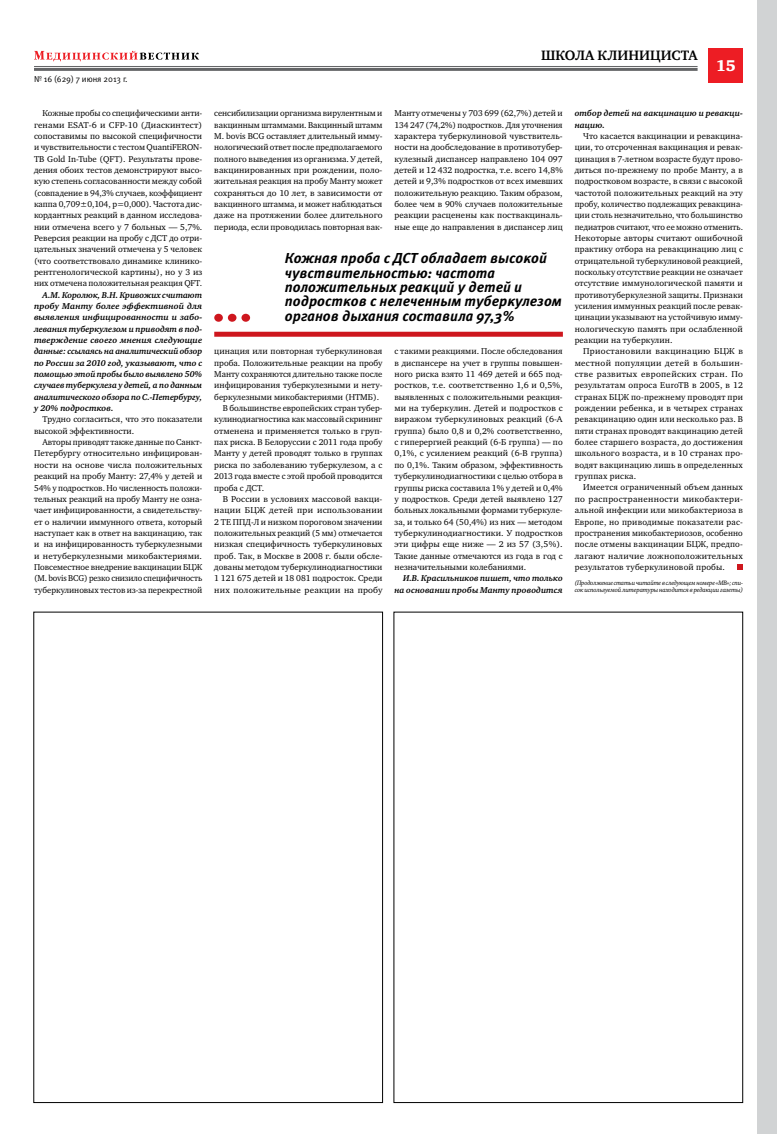
<style>
.page{position:relative;width:777px;height:1134px;background:#fff}
.page>*{position:absolute;margin:0;border:0;box-sizing:border-box;transform-origin:0 0}
.t1{font:16px "Charter Black C";color:#fff}
.t2{font:italic 700 14.4px/14.4px "Meta Pro";color:#000}
.t3{font:700 14px "Charter C";color:#000}
.t4{font:8.7px/11.3px "Charter C";letter-spacing:.005em;color:#000;text-align:justify}
.t5{font:italic 700 8.7px/11.3px "Charter C";letter-spacing:.005em;color:#000;text-align:justify}
.t6{font:8.7px "Charter C";letter-spacing:.025em;color:#000}
.t7{font:8.7px "Meta Pro";color:#000}
.t8{font:italic 6.5px/7.5px "Charter C";letter-spacing:-.02em;color:#000;scale:.95 1}
</style>
<div class="page">
<div style="left:709px;top:48px;width:34px;height:34px;background:#ed1d24"></div>
<hr style="left:34px;top:68px;width:663px;height:3px;background:#636466">
<hr style="left:34px;top:66px;width:663px;height:1px;background:#636466">
<svg style="left:34px;top:51px;width:165px;height:10px"></svg>
<div style="left:757px;top:1px;width:19px;height:1133px;background:#d1d3d4"></div>
<svg style="left:737px;top:564px;width:6px;height:6px"></svg>
<div style="left:214px;top:332px;width:349px;height:5px;background:#ce171e"></div>
<svg style="left:214px;top:314px;width:36px;height:8px"></svg>
<p class="t7" style="left:34px;top:74px;width:95px">№ 16 (629) 7 июня 2013 г.</p>
<p class="t4" style="left:34px;top:108px;width:170px;text-indent:9px">Кожные пробы со специфическими анти&shy;генами ESAT-6 и CFP-10 (Диаскинтест) сопоставимы по высокой специфичности и чувствительности с тестом QuantiFERON-TB Gold In-Tube (QFТ). Результаты прове&shy;дения обоих тестов демонстрируют высо&shy;кую степень согласованности между собой (совпадение в 94,3% случаев, коэффициент каппа 0,709±0,104, р=0,000). Частота дис&shy;кордантных реакций в данном исследова&shy;нии отмечена всего у 7 больных — 5,7%.<br>Реверсия реакции на пробу с ДСТ до отри&shy;цательных значений отмечена у 5 человек (что соответствовало динамике клинико&shy;рентгенологической картины), но у 3 из них отмечена положительная реакция QFТ.</p>
<p class="t5" style="left:34px;top:289px;width:170px;text-indent:9px">А.М. Королюк, В.Н. Кривожих считают пробу Манту более эффективной для выявления инфицированности и забо&shy;левания туберкулезом и приводят в под&shy;тверждение своего мнения следующие данные: ссылаясь на аналитический обзор по России за 2010 год, указывают, что с помощью этой пробы было выявлено 50% случаев туберкулеза у детей, а по данным аналитического обзора по С.-Петербургу, у 20% подростков.</p>
<p class="t4" style="left:34px;top:414px;width:170px;text-indent:8px">Трудно согласиться, что это показатели высокой эффективности.</p>
<p class="t4" style="left:34px;top:437px;width:170px;text-indent:9px">Авторы приводят также данные по Санкт-Петербургу относительно инфицирован&shy;ности на основе числа положительных реакций на пробу Манту: 27,4% у детей и 54% у подростков. Но численность положи&shy;тельных реакций на пробу Манту не озна&shy;чает инфицированности, а свидетельству&shy;ет о наличии иммунного ответа, который наступает как в ответ на вакцинацию, так и на инфицированность туберкулезными и нетуберкулезными микобактериями.<br>Повсеместное внедрение вакцинации БЦЖ (M. bovis ВСG) резко снизило специфичность туберкулиновых тестов из-за перекрестной</p>
<h3 class="t3" style="left:541px;top:47px;width:158px">ШКОЛА КЛИНИЦИСТА</h3>
<h1 class="t1" style="left:715px;top:57px;width:22px">15</h1>
<p class="t4" style="left:214px;top:108px;width:170px">сенсибилизации организма вирулентным и вакцинным штаммами. Вакцинный штамм M. bovis BCG оставляет длительный имму&shy;нологический ответ после предполагаемого полного выведения из организма. У детей, вакцинированных при рождении, поло&shy;жительная реакция на пробу Манту может сохраняться до 10 лет, в зависимости от вакцинного штамма, и может наблюдаться даже на протяжении более длительного периода, если проводилась повторная вак-</p>
<p class="t4" style="left:394px;top:108px;width:170px">Манту отмечены у 703 699 (62,7%) детей и 134 247 (74,2%) подростков. Для уточнения характера туберкулиновой чувствитель&shy;ности на дообследование в противотубер&shy;кулезный диспансер направлено 104 097 детей и 12 432 подростка, т.е. всего 14,8% детей и 9,3% подростков от всех имевших положительную реакцию. Таким образом, более чем в 90% случаев положительные реакции расценены как поствакциналь&shy;ные еще до направления в диспансер лиц</p>
<h2 class="t2" style="left:285px;top:251px;width:278px">Кожная проба с ДСТ обладает высокой чувствительностью: частота положительных реакций у детей и подростков с нелеченным туберкулезом органов дыхания составила 97,3%</h2>
<p class="t4" style="left:214px;top:346px;width:170px">цинация или повторная туберкулиновая</p>
<p class="t4" style="left:214px;top:357px;width:170px">проба. Положительные реакции на пробу</p>
<p class="t4" style="left:214px;top:369px;width:170px">Манту сохраняются длительно также после</p>
<p class="t4" style="left:214px;top:380px;width:170px">инфицирования туберкулезными и нету-</p>
<p class="t4" style="left:214px;top:391px;width:166px">беркулезными микобактериями (НТМБ).</p>
<p class="t4" style="left:223px;top:403px;width:161px">В большинстве европейских стран тубер-</p>
<p class="t4" style="left:214px;top:414px;width:170px">кулинодиагностика как массовый скрининг</p>
<p class="t4" style="left:214px;top:425px;width:170px">отменена и применяется только в груп-</p>
<p class="t4" style="left:214px;top:437px;width:170px">пах риска. В Белоруссии с 2011 года пробу</p>
<p class="t4" style="left:214px;top:448px;width:170px">Манту у детей проводят только в группах</p>
<p class="t4" style="left:214px;top:459px;width:170px">риска по заболеванию туберкулезом, а с</p>
<p class="t4" style="left:214px;top:471px;width:170px">2013 года вместе с этой пробой проводится</p>
<p class="t4" style="left:214px;top:482px;width:51px">проба с ДСТ.</p>
<p class="t4" style="left:223px;top:493px;width:161px">В России в условиях массовой вакци-</p>
<p class="t6" style="left:214px;top:505px;width:170px">нации БЦЖ детей при использовании</p>
<p class="t4" style="left:214px;top:516px;width:170px">2 ТЕ ППД-Л и низком пороговом значении</p>
<p class="t4" style="left:214px;top:527px;width:170px">положительных реакций (5 мм) отмечается</p>
<p class="t4" style="left:214px;top:539px;width:170px">низкая специфичность туберкулиновых</p>
<p class="t4" style="left:214px;top:550px;width:170px">проб. Так, в Москве в 2008 г. были обсле-</p>
<p class="t4" style="left:214px;top:561px;width:170px">дованы методом туберкулинодиагностики</p>
<p class="t4" style="left:214px;top:573px;width:170px">1 121 675 детей и 18 081 подросток. Среди</p>
<p class="t4" style="left:214px;top:584px;width:170px">них положительные реакции на пробу</p>
<p class="t4" style="left:394px;top:346px;width:170px">с такими реакциями. После обследования в диспансере на учет в группы повышен&shy;ного риска взято 11 469 детей и 665 под&shy;ростков, т.е. соответственно 1,6 и 0,5%, выявленных с положительными реакция&shy;ми на туберкулин. Детей и подростков с виражом туберкулиновых реакций (6-А группа) было 0,8 и 0,2% соответственно, с гиперергией реакций (6-Б группа) — по 0,1%, с усилением реакций (6-В группа) по 0,1%. Таким образом, эффективность туберкулинодиагностики с целью отбора в группы риска составила 1% у детей и 0,4% у подростков. Среди детей выявлено 127 больных локальными формами туберкуле&shy;за, и только 64 (50,4%) из них — методом туберкулинодиагностики. У подростков эти цифры еще ниже — 2 из 57 (3,5%).<br>Такие данные отмечаются из года в год с незначительными колебаниями.</p>
<p class="t5" style="left:394px;top:573px;width:170px;text-align:right">И.В. Красильников пишет, что только на основании пробы Манту проводится</p>
<p class="t5" style="left:575px;top:108px;width:170px">отбор детей на вакцинацию и ревакци&shy;нацию.</p>
<p class="t4" style="left:575px;top:130px;width:170px;text-indent:8px">Что касается вакцинации и ревакцина&shy;ции, то отсроченная вакцинация и ревак&shy;цинация в 7-летном возрасте будут прово&shy;диться по-прежнему по пробе Манту, а в подростковом возрасте, в связи с высокой частотой положительных реакций на эту пробу, количество подлежащих ревакцина&shy;ции столь незначительно, что большинство педиатров считают, что ее можно отменить.<br>Некоторые авторы считают ошибочной практику отбора на ревакцинацию лиц с отрицательной туберкулиновой реакцией, поскольку отсутствие реакции не означает отсутствие иммунологической памяти и противотуберкулезной защиты. Признаки усиления иммунных реакций после ревак&shy;цинации указывают на устойчивую имму&shy;нологическую память при ослабленной реакции на туберкулин.</p>
<p class="t4" style="left:575px;top:346px;width:170px;text-indent:9px">Приостановили вакцинацию БЦЖ в местной популяции детей в большин&shy;стве развитых европейских стран. По результатам опроса EuroTB в 2005, в 12 странах БЦЖ по-прежнему проводят при рождении ребенка, и в четырех странах ревакцинацию один или несколько раз. В пяти странах проводят вакцинацию детей более старшего возраста, до достижения школьного возраста, и в 10 странах про&shy;водят вакцинацию лишь в определенных группах риска.</p>
<p class="t4" style="left:575px;top:482px;width:170px;text-indent:8px">Имеется ограниченный объем данных по распространенности микобактери&shy;альной инфекции или микобактериоза в Европе, но приводимые показатели рас&shy;пространения микобактериозов, особенно после отмены вакцинации БЦЖ, предпо&shy;лагают наличие ложноположительных результатов туберкулиновой пробы.</p>
<p class="t8" style="left:575px;top:579px;width:179px">(Продолжение статьи читайте в следующем номере «МВ»; спи&shy;сок используемой литературы находится в редакции газеты)</p>
</div>
